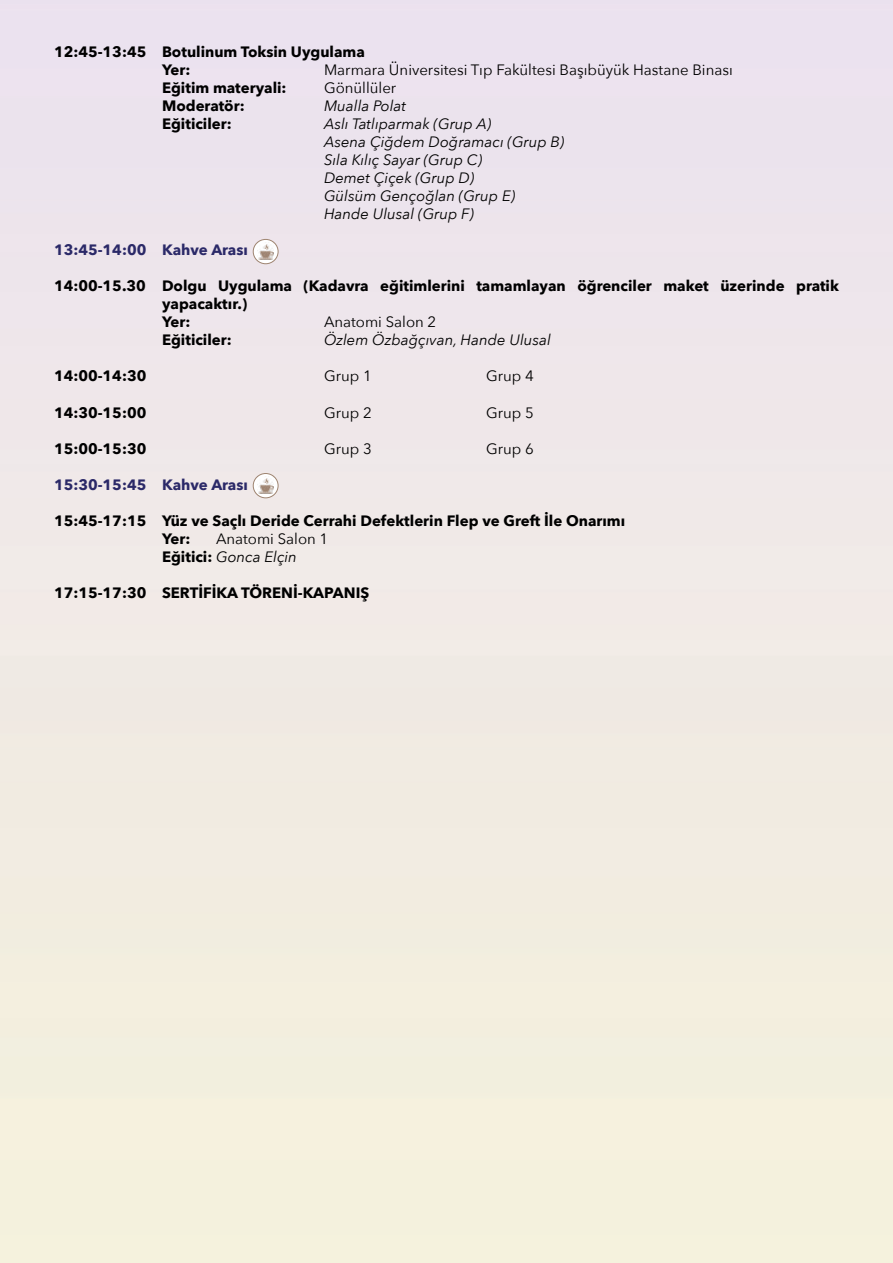
<style>
.page{position:relative;width:893px;height:1263px;background:#fff}
.page>*{position:absolute;margin:0;border:0;box-sizing:border-box;transform-origin:0 0}
.t1{font:700 15px/18px "Avenir Next";color:#000}
.t2{font:italic 15px/18px "Avenir Next";color:#000}
.t3{font:15px/18px "Avenir Next";color:#000}
.t4{font:700 15px "Avenir Next";color:#2b2968}
.s1{font-weight:700}
.s2{font-style:italic}
</style>
<div class="page">
<svg style="left:253px;top:239px;width:25px;height:25px"></svg>
<div style="left:253px;top:239px;width:26px;height:25px;border:1px solid #9e8470;border-radius:50%"></div>
<img style="left:258px;top:243px;width:16px;height:17px">
<svg style="left:253px;top:473px;width:25px;height:25px"></svg>
<div style="left:253px;top:473px;width:26px;height:25px;border:1px solid #9e8470;border-radius:50%"></div>
<img style="left:258px;top:477px;width:16px;height:17px">
<p class="t1" style="left:162px;top:43px;width:204px;text-indent:-108px">12:45-13:45 Botulinum Toksin Uygulama<br>Yer:</p>
<p class="t3" style="left:324px;top:61px;width:410px">Marmara Üniversitesi Tıp Fakültesi Başıbüyük Hastane Binası</p>
<p class="t1" style="left:162px;top:79px;width:126px">Eğitim materyali:</p>
<p class="t3" style="left:324px;top:79px;width:74px">Gönüllüler</p>
<p class="t1" style="left:162px;top:97px;width:84px">Moderatör:</p>
<p class="t2" style="left:324px;top:97px;width:84px">Mualla Polat</p>
<p class="t1" style="left:162px;top:115px;width:71px">Eğiticiler:</p>
<p class="t2" style="left:324px;top:115px;width:242px">Aslı Tatlıparmak (Grup A)<br>Asena Çiğdem Doğramacı (Grup B)<br>Sıla Kılıç Sayar (Grup C)<br>Demet Çiçek (Grup D)<br>Gülsüm Gençoğlan (Grup E)<br>Hande Ulusal (Grup F)</p>
<p class="t4" style="left:54px;top:237px;width:195px">13:45-14:00 Kahve Arası</p>
<p class="t1" style="left:162px;top:277px;width:678px;text-indent:-108px">14:00-15.30 Dolgu Uygulama (Kadavra eğitimlerini tamamlayan öğrenciler maket üzerinde pratik yapacaktır.)<br>Yer:</p>
<p class="t3" style="left:324px;top:313px;width:114px">Anatomi Salon 2</p>
<p class="t1" style="left:162px;top:331px;width:71px">Eğiticiler:</p>
<p class="t2" style="left:324px;top:331px;width:228px">Özlem Özbağçıvan, Hande Ulusal</p>
<p class="t1" style="left:54px;top:367px;width:94px">14:00-14:30</p>
<p class="t3" style="left:324px;top:367px;width:49px">Grup 1</p>
<p class="t3" style="left:486px;top:367px;width:49px">Grup 4</p>
<p class="t1" style="left:54px;top:403px;width:94px">14:30-15:00</p>
<p class="t3" style="left:324px;top:403px;width:49px">Grup 2</p>
<p class="t3" style="left:486px;top:403px;width:49px">Grup 5</p>
<p class="t1" style="left:54px;top:439px;width:94px">15:00-15:30</p>
<p class="t3" style="left:324px;top:439px;width:49px">Grup 3</p>
<p class="t3" style="left:486px;top:439px;width:49px">Grup 6</p>
<p class="t4" style="left:54px;top:471px;width:195px">15:30-15:45 Kahve Arası</p>
<p class="t1" style="left:162px;top:511px;width:465px;text-indent:-108px">15:45-17:15 Yüz ve Saçlı Deride Cerrahi Defektlerin Flep ve Greft İle Onarımı<br>Yer:</p>
<p class="t3" style="left:162px;top:529px;width:168px;text-indent:54px">Anatomi Salon 1<br><span class="s1">Eğitici:</span> <span class="s2">Gonca Elçin</span></p>
<p class="t1" style="left:54px;top:583px;width:317px">17:15-17:30 SERTİFİKA TÖRENİ-KAPANIŞ</p>
</div>
